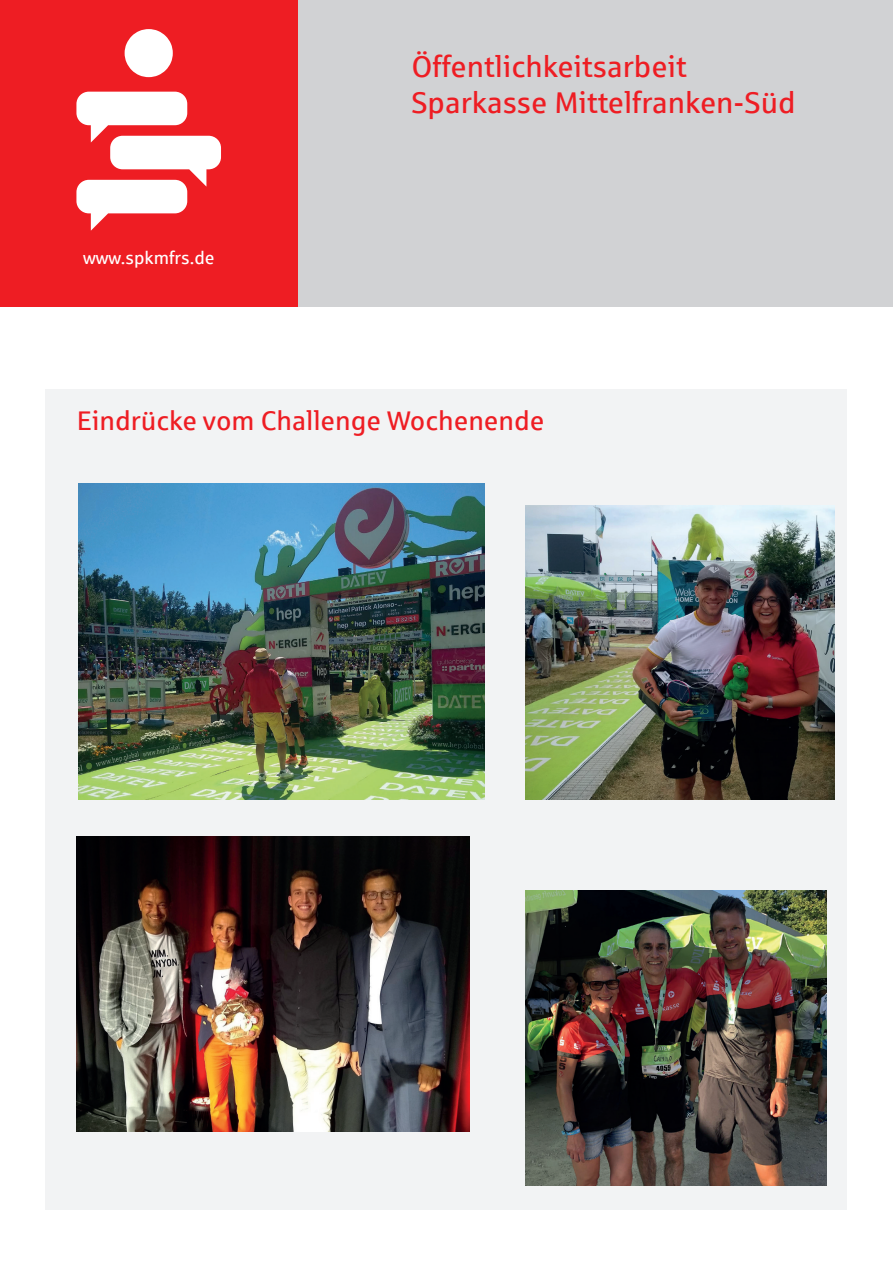
<style>
.page{position:relative;width:893px;height:1263px;background:#fff}
.page>*{position:absolute;margin:0;border:0;box-sizing:border-box;transform-origin:0 0}
.t1{font:30px/36px "Sparkasse Rg";color:#ee1d23}
.t2{font:27px "Sparkasse Rg";color:#ee1d23}
.t3{font:18px "Sparkasse Rg";color:#fff}
</style>
<div class="page">
<div style="left:0;top:0;width:893px;height:306px;background:#d1d2d4"></div>
<div style="left:46px;top:389px;width:801px;height:378px;background:#f2f3f4"></div>
<div style="left:46px;top:756px;width:801px;height:454px;background:#f2f3f4"></div>
<div style="left:0;top:0;width:298px;height:306px;background:#ee1d23"></div>
<svg style="left:76px;top:92px;width:145px;height:139px"></svg>
<svg style="left:125px;top:29px;width:48px;height:48px"></svg>
<img style="left:79px;top:483px;width:406px;height:316px">
<img style="left:526px;top:506px;width:309px;height:293px">
<img style="left:77px;top:837px;width:392px;height:294px">
<img style="left:525px;top:891px;width:301px;height:294px">
<p class="t3" style="left:83px;top:247px;width:133px">www.spkmfrs.de</p>
<p class="t1" style="left:411px;top:47px;width:386px">Öffentlichkeitsarbeit<br>Sparkasse Mittelfranken-Süd</p>
<p class="t2" style="left:77px;top:404px;width:469px">Eindrücke vom Challenge Wochenende</p>
</div>
